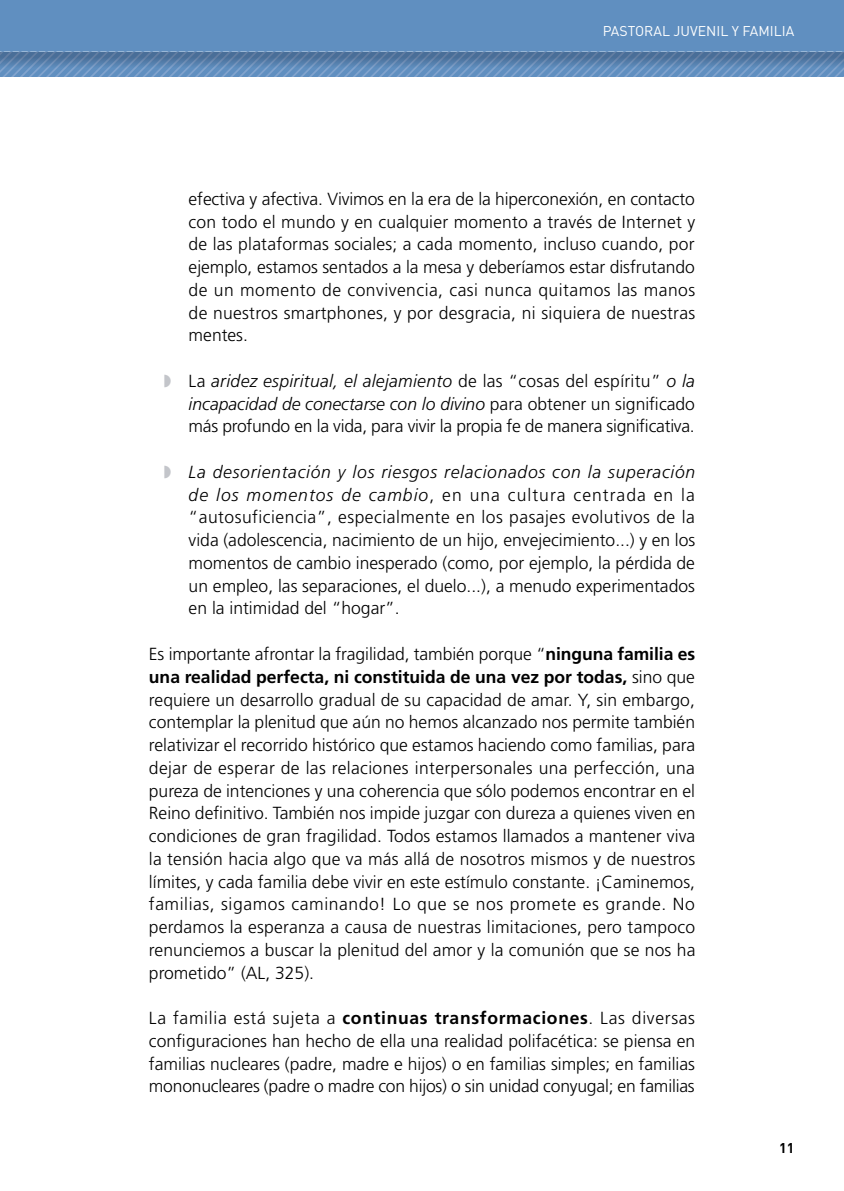
<style>
.page{position:relative;width:844px;height:1191px;background:#fff}
.page>*{position:absolute;margin:0;border:0;box-sizing:border-box;transform-origin:0 0}
.Texto_10_13{font:300 17.5px/22.8px "Frutiger LT Std";color:#000;text-align:justify}
.t1{font:14px "DIN";color:#fff}
.t2{font:700 14px "DIN";color:#000}
.s1{color:#c3c5ca}
.s2{font-style:italic}
.s3{font-weight:700}
</style>
<div class="page">
<svg style="left:0;top:67px;width:843px;height:9px;background:#6894c3"></svg>
<svg style="left:0;top:52px;width:843px;height:15px;background:#577ca6"></svg>
<div style="left:0;top:0;width:843px;height:52px;background:#608fc0"></div>
<p class="t1" style="left:602px;top:22px;width:193px">PASTORAL JUVENIL Y FAMILIA</p>
<p class="Texto_10_13" style="left:189px;top:188px;width:508px">efectiva y afectiva. Vivimos en la era de la hiperconexión, en contacto con todo el mundo y en cualquier momento a través de Internet y de las plataformas sociales; a cada momento, incluso cuando, por ejemplo, estamos sentados a la mesa y deberíamos estar disfrutando de un momento de convivencia, casi nunca quitamos las manos de nuestros smartphones, y por desgracia, ni siquiera de nuestras mentes.</p>
<p class="Texto_10_13" style="left:189px;top:370px;width:507px;text-indent:-25px"><span class="s1">◗</span> La <span class="s2">aridez espiritual, el alejamiento</span> de las “cosas del espíritu” <span class="s2">o la incapacidad de conectarse con lo divino</span> para obtener un significado más profundo en la vida, para vivir la propia fe de manera significativa.</p>
<p class="Texto_10_13" style="left:189px;top:461px;width:508px;text-indent:-25px"><span class="s1">◗</span> <span class="s2">La desorientación y los riesgos relacionados con la superación de los momentos de cambio</span>, en una cultura centrada en la “autosuficiencia”, especialmente en los pasajes evolutivos de la vida (adolescencia, nacimiento de un hijo, envejecimiento...) y en los momentos de cambio inesperado (como, por ejemplo, la pérdida de un empleo, las separaciones, el duelo...), a menudo experimentados en la intimidad del “hogar”.</p>
<p class="Texto_10_13" style="left:149px;top:643px;width:548px">Es importante afrontar la fragilidad, también porque “<span class="s3">ninguna familia es una realidad perfecta, ni constituida de una vez por todas,</span> sino que requiere un desarrollo gradual de su capacidad de amar. Y, sin embargo, contemplar la plenitud que aún no hemos alcanzado nos permite también relativizar el recorrido histórico que estamos haciendo como familias, para dejar de esperar de las relaciones interpersonales una perfección, una pureza de intenciones y una coherencia que sólo podemos encontrar en el Reino definitivo. También nos impide juzgar con dureza a quienes viven en condiciones de gran fragilidad. Todos estamos llamados a mantener viva la tensión hacia algo que va más allá de nosotros mismos y de nuestros límites, y cada familia debe vivir en este estímulo constante. ¡Caminemos, familias, sigamos caminando! Lo que se nos promete es grande. No perdamos la esperanza a causa de nuestras limitaciones, pero tampoco renunciemos a buscar la plenitud del amor y la comunión que se nos ha prometido” (AL, 325).</p>
<p class="Texto_10_13" style="left:149px;top:1007px;width:547px">La familia está sujeta a <span class="s3">continuas transformaciones</span>. Las diversas configuraciones han hecho de ella una realidad polifacética: se piensa en familias nucleares (padre, madre e hijos) o en familias simples; en familias mononucleares (padre o madre con hijos) o sin unidad conyugal; en familias</p>
<p class="t2" style="left:778px;top:1138px;width:17px">11</p>
</div>
